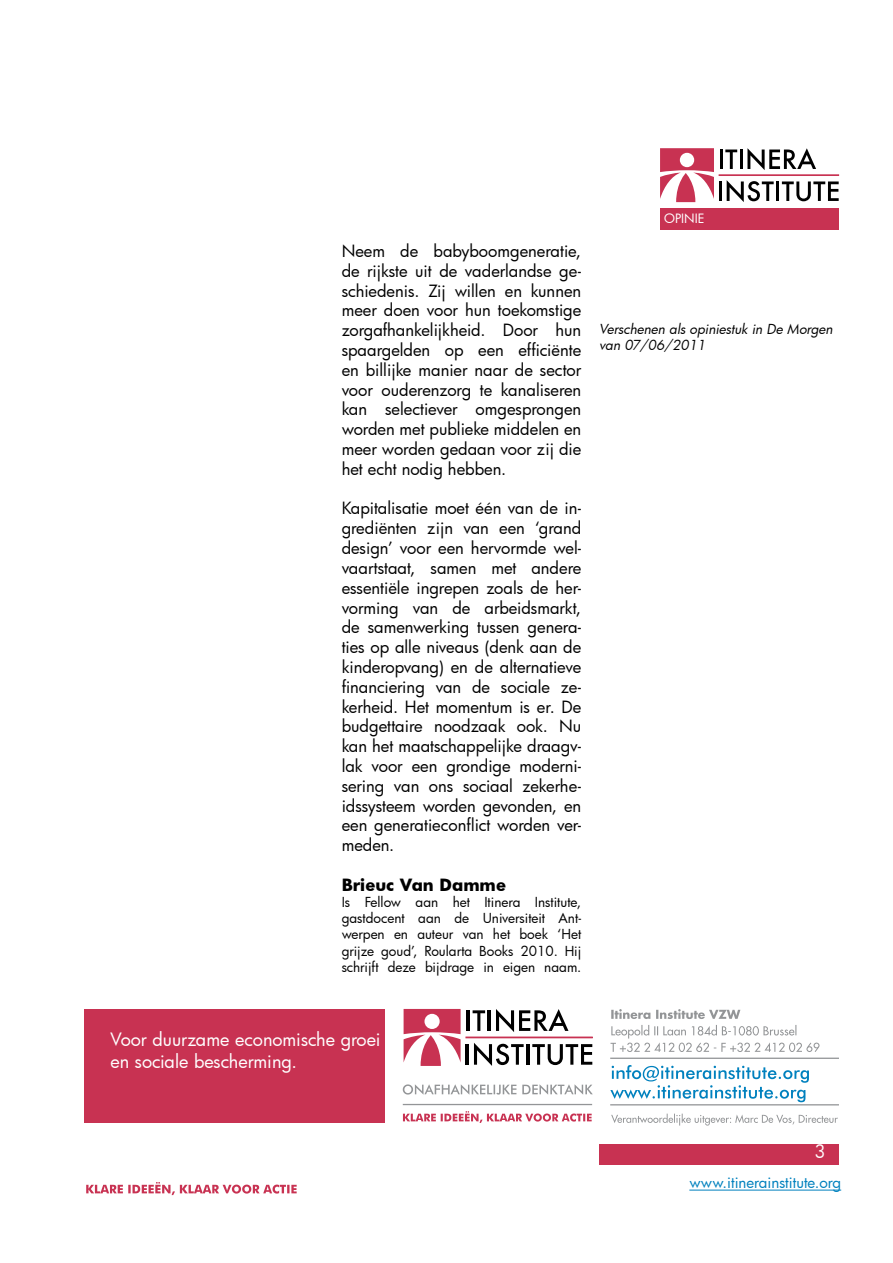
<style>
.page{position:relative;width:893px;height:1263px;background:#fff}
.page>*{position:absolute;margin:0;border:0;box-sizing:border-box;transform-origin:0 0}
.t1{font:18px/21.6px "Futura";color:#fff}
.t2{font:16.5px/19.8px "Futura";letter-spacing:-.005em;color:#000;text-align:justify}
.t3{font:700 16.5px "Futura";color:#000}
.t4{font:15px "Futura";color:#0081be}
.t5{font:13.5px/16.2px "Futura";color:#000;text-align:justify}
.t6{font:italic 13.5px/16.2px "Futura";color:#000}
.t7{font:12.6px "Futura";color:#fff}
</style>
<div class="page">
<svg style="left:660px;top:148px;width:54px;height:54px"></svg>
<hr style="left:720px;top:150px;width:3px;height:19px;background:#000">
<svg style="left:725px;top:150px;width:12px;height:19px"></svg>
<hr style="left:740px;top:150px;width:3px;height:19px;background:#000">
<svg style="left:747px;top:148px;width:69px;height:22px"></svg>
<hr style="left:719px;top:181px;width:3px;height:20px;background:#000">
<svg style="left:727px;top:180px;width:47px;height:22px"></svg>
<hr style="left:776px;top:181px;width:3px;height:20px;background:#000">
<svg style="left:782px;top:181px;width:57px;height:20px"></svg>
<div style="left:719px;top:174px;width:120px;height:2px;border:1px solid #c83252"></div>
<div style="left:660px;top:208px;width:179px;height:22px;background:#c83252"></div>
<div style="left:599px;top:1144px;width:240px;height:21px;background:#c83252"></div>
<hr style="left:689px;top:1189px;width:152px;height:1px;background:#0081be">
<svg style="left:86px;top:1182px;width:211px;height:13px"></svg>
<div style="left:84px;top:1009px;width:300px;height:114px;background:#c83252"></div>
<hr style="left:610px;top:1104px;width:229px;height:1px;background:#939597">
<hr style="left:610px;top:1057px;width:229px;height:2px;background:#939597">
<svg style="left:611px;top:1114px;width:227px;height:11px"></svg>
<svg style="left:610px;top:1065px;width:199px;height:37px"></svg>
<svg style="left:610px;top:1025px;width:209px;height:27px"></svg>
<svg style="left:611px;top:1009px;width:129px;height:10px"></svg>
<svg style="left:404px;top:1009px;width:57px;height:57px"></svg>
<hr style="left:467px;top:1010px;width:3px;height:21px;background:#000">
<svg style="left:473px;top:1010px;width:12px;height:21px"></svg>
<hr style="left:488px;top:1010px;width:3px;height:21px;background:#000">
<svg style="left:496px;top:1009px;width:72px;height:23px"></svg>
<hr style="left:466px;top:1044px;width:3px;height:21px;background:#000">
<svg style="left:474px;top:1043px;width:50px;height:23px"></svg>
<hr style="left:526px;top:1044px;width:3px;height:21px;background:#000">
<svg style="left:532px;top:1044px;width:60px;height:21px"></svg>
<div style="left:466px;top:1037px;width:127px;height:1px;border:1px solid #c83252"></div>
<hr style="left:403px;top:1104px;width:189px;height:1px;background:#939597">
<svg style="left:403px;top:1084px;width:190px;height:11px"></svg>
<svg style="left:403px;top:1111px;width:189px;height:12px"></svg>
<p class="t2" style="left:342px;top:242px;width:241px">Neem de babyboomgeneratie, de rijkste uit de vaderlandse ge&shy;schiedenis. Zij willen en kunnen meer doen voor hun toekomstige zorgafhankelijkheid. Door hun spaargelden op een efficiënte en billijke manier naar de sector voor ouderenzorg te kanaliseren kan selectiever omgesprongen worden met publieke middelen en meer worden gedaan voor zij die het echt nodig hebben.</p>
<p class="t2" style="left:342px;top:500px;width:241px">Kapitalisatie moet één van de in&shy;grediënten zijn van een ‘grand design’ voor een hervormde wel&shy;vaartstaat, samen met andere essentiële ingrepen zoals de her&shy;vorming van de arbeidsmarkt, de samenwerking tussen genera&shy;ties op alle niveaus (denk aan de kinderopvang) en de alternatieve financiering van de sociale ze&shy;kerheid. Het momentum is er. De budgettaire noodzaak ook. Nu kan het maatschappelijke draagv&shy;lak voor een grondige moderni&shy;sering van ons sociaal zekerhe&shy;idssysteem worden gevonden, en een generatieconflict worden ver&shy;meden.</p>
<p class="t3" style="left:342px;top:878px;width:166px">Brieuc Van Damme</p>
<p class="t5" style="left:342px;top:895px;width:241px">Is Fellow aan het Itinera Institute, gastdocent aan de Universiteit Ant&shy;werpen en auteur van het boek ‘Het grijze goud’, Roularta Books 2010. Hij schrijft deze bijdrage in eigen naam.</p>
<p class="t7" style="left:664px;top:213px;width:42px">OPINIE</p>
<p class="t6" style="left:599px;top:322px;width:235px">Verschenen als opiniestuk in De Morgen van 07/06/2011</p>
<p class="t1" style="left:111px;top:1030px;width:271px">Voor duurzame economische groei en sociale bescherming.</p>
<p class="t1" style="left:814px;top:1141px;width:13px">3</p>
<p class="t4" style="left:689px;top:1175px;width:153px">www.itinerainstitute.org</p>
</div>
